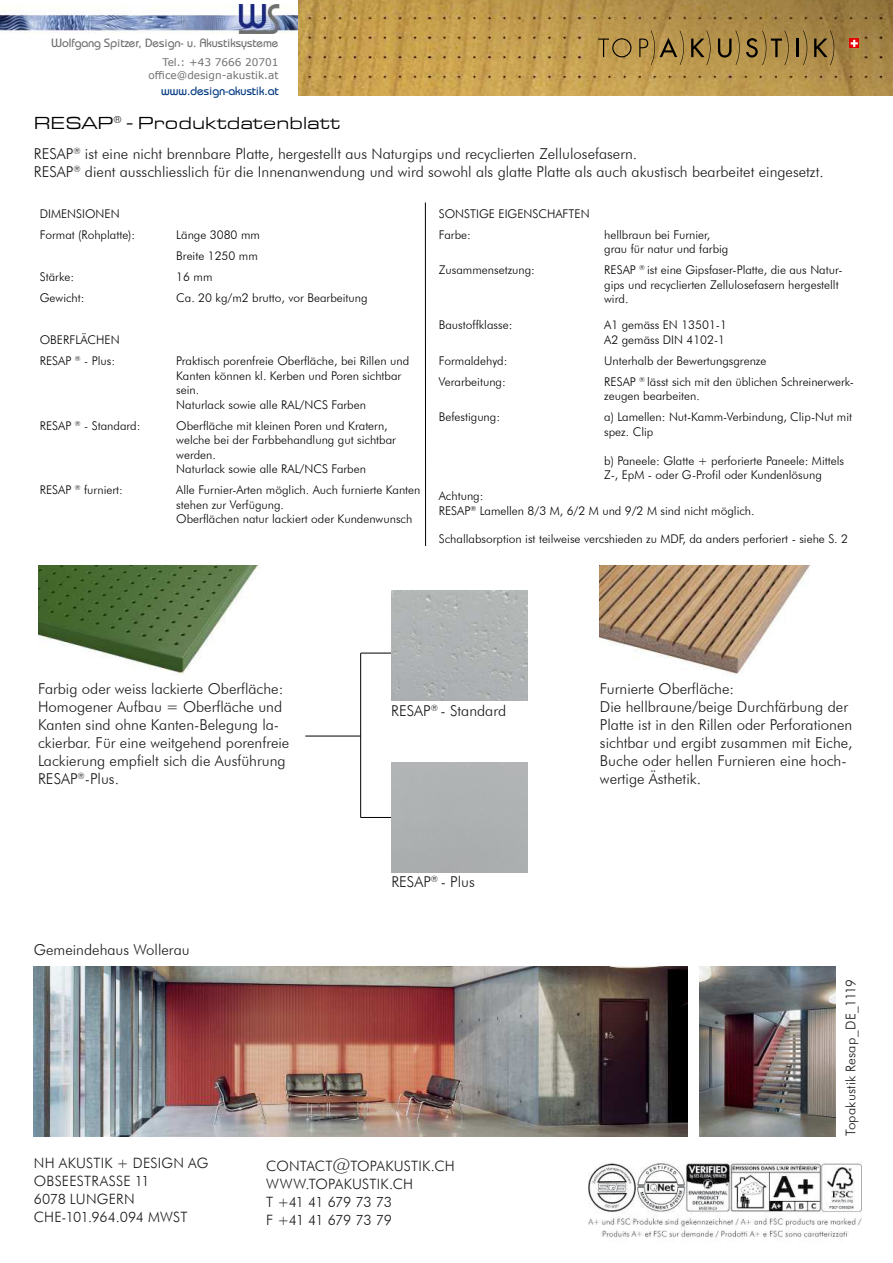
<style>
.page{position:relative;width:893px;height:1263px;background:#fff}
.page>*{position:absolute;margin:0;border:0;box-sizing:border-box;transform-origin:0 0}
.t1{font:18px "Eurostile Extended Roman DTC";color:#000}
.t2{font:300 15px/18px "Futura BT";color:#1a1a1a}
.t3{font:300 14.25px/18px "Futura BT";letter-spacing:.01em;color:#1a1a1a}
.t4{font:300 13.5px "Futura BT";letter-spacing:.005em;color:#1a1a1a}
.t5{font:300 12px/14.4px "Futura BT";color:#000}
.t6{font:12px "Bauhaus";color:#707172}
.t7{font:12px "Bauhaus";color:#003882}
.t8{font:10.5px/12.6px "Verdana";color:#707172;text-align:right}
.s1{color:#1a1a1a}
.s2{font-size:18px}
</style>
<div class="page">
<img style="left:298px;top:0;width:595px;height:96px">
<svg style="left:598px;top:38px;width:33px;height:19px"></svg>
<svg style="left:639px;top:31px;width:45px;height:34px;background:#a68645"></svg>
<svg style="left:691px;top:31px;width:20px;height:34px"></svg>
<svg style="left:718px;top:31px;width:22px;height:34px"></svg>
<svg style="left:746px;top:31px;width:43px;height:34px"></svg>
<svg style="left:796px;top:31px;width:11px;height:34px"></svg>
<svg style="left:814px;top:31px;width:20px;height:34px"></svg>
<svg style="left:849px;top:39px;width:10px;height:9px"></svg>
<svg style="left:851px;top:40px;width:7px;height:7px"></svg>
<img style="left:38px;top:566px;width:221px;height:109px">
<img style="left:600px;top:566px;width:210px;height:108px">
<hr style="left:425px;top:202px;width:1px;height:344px;background:#000">
<img style="left:589px;top:1162px;width:273px;height:76px">
<img style="left:34px;top:966px;width:654px;height:170px">
<img style="left:699px;top:966px;width:136px;height:170px">
<hr style="left:305px;top:736px;width:56px;height:1px;background:#000">
<hr style="left:360px;top:653px;width:1px;height:165px;background:#000">
<hr style="left:361px;top:653px;width:30px;height:1px;background:#000">
<hr style="left:361px;top:817px;width:30px;height:1px;background:#000">
<img style="left:391px;top:591px;width:136px;height:110px">
<img style="left:0;top:5px;width:298px;height:29px">
<p class="t6" style="left:51px;top:35px;width:229px">Wolfgang Spitzer, Design- u. Akustiksysteme</p>
<p class="t8" style="left:149px;top:56px;width:131px">Tel.: +43 7666 20701 office@design-akustik.at</p>
<p class="t7" style="left:161px;top:84px;width:119px">www.design-akustik.at</p>
<h1 class="t1" style="left:34px;top:114px;width:308px">RESAP<sup>®</sup> - Produktdatenblatt</h1>
<p class="t2" style="left:34px;top:144px;width:791px">RESAP<sup>®</sup> ist eine nicht brennbare Platte, hergestellt aus Naturgips und recyclierten Zellulosefasern.<br>RESAP<sup>®</sup> dient ausschliesslich für die Innenanwendung und wird sowohl als glatte Platte als auch akustisch bearbeitet eingesetzt.</p>
<p class="t5" style="left:40px;top:203px;width:97px;line-height:21.1px">DIMENSIONEN<br>Format (Rohplatte):</p>
<p class="t5" style="left:176px;top:224px;width:85px;line-height:21.1px">Länge 3080 mm<br>Breite 1250 mm</p>
<p class="t5" style="left:40px;top:269px;width:36px">Stärke:</p>
<p class="t5" style="left:176px;top:269px;width:38px">16 mm</p>
<p class="t5" style="left:40px;top:291px;width:46px">Gewicht:</p>
<p class="t5" style="left:176px;top:291px;width:193px">Ca. 20 kg/m2 brutto, vor Bearbeitung</p>
<p class="t5" style="left:40px;top:329px;width:81px;line-height:21.1px">OBERFLÄCHEN<br>RESAP <sup>®</sup> <span class="s1">-</span> Plus<span class="s1">:</span></p>
<p class="t5" style="left:176px;top:354px;width:234px">Praktisch porenfreie Oberfläche, bei Rillen und Kanten können kl. Kerben und Poren sichtbar sein.<br>Naturlack sowie alle RAL/NCS Farben</p>
<p class="t5" style="left:40px;top:418px;width:102px">RESAP <sup>®</sup> <span class="s1">-</span> Standard<span class="s1">:</span></p>
<p class="t5" style="left:176px;top:418px;width:221px">Oberfläche mit kleinen Poren und Kratern, welche bei der Farbbehandlung gut sichtbar werden.<br>Naturlack sowie alle RAL/NCS Farben</p>
<p class="t5" style="left:40px;top:483px;width:85px">RESAP <sup>®</sup> furniert<span class="s1">:</span></p>
<p class="t5" style="left:176px;top:483px;width:246px">Alle Furnier-Arten möglich. Auch furnierte Kanten stehen zur Verfügung.<br>Oberflächen natur lackiert oder Kundenwunsch</p>
<p class="t5" style="left:439px;top:203px;width:152px;line-height:21.1px">SONSTIGE EIGENSCHAFTEN<br>Farbe:</p>
<p class="t5" style="left:604px;top:227px;width:126px">hellbraun bei Furnier, grau für natur und farbig</p>
<p class="t5" style="left:439px;top:263px;width:98px">Zusammensetzung:</p>
<p class="t5" style="left:604px;top:263px;width:240px">RESAP <sup>®</sup> ist eine Gipsfaser-Platte, die aus Natur&shy;gips und recyclierten Zellulosefasern hergestellt wird.</p>
<p class="t5" style="left:439px;top:318px;width:75px">Baustoffklasse:</p>
<p class="t5" style="left:604px;top:318px;width:124px">A1 gemäss EN 13501-1<br>A2 gemäss DIN 4102-1</p>
<p class="t5" style="left:439px;top:353px;width:70px">Formaldehyd:</p>
<p class="t5" style="left:604px;top:353px;width:164px">Unterhalb der Bewertungsgrenze</p>
<p class="t5" style="left:439px;top:374px;width:68px">Verarbeitung:</p>
<p class="t5" style="left:604px;top:374px;width:251px">RESAP <sup>®</sup> lässt sich mit den üblichen Schreinerwerk&shy;zeugen bearbeiten.</p>
<p class="t5" style="left:439px;top:410px;width:63px">Befestigung:</p>
<p class="t5" style="left:604px;top:410px;width:249px">a) Lamellen: Nut-Kamm-Verbindung, Clip-Nut mit spez. Clip</p>
<p class="t5" style="left:604px;top:453px;width:241px">b) Paneele: Glatte + perforierte Paneele: Mittels<br>Z-, EpM - oder G-Profil oder Kundenlösung</p>
<p class="t5" style="left:439px;top:489px;width:317px">Achtung:<br>RESAP<sup>®</sup> Lamellen 8/3 M, 6/2 M und 9/2 M sind nicht möglich.</p>
<p class="t5" style="left:439px;top:532px;width:411px">Schallabsorption ist teilweise vercshieden zu MDF, da anders perforiert - siehe S. 2</p>
<p class="t2" style="left:38px;top:679px;width:253px">Farbig oder weiss lackierte Oberfläche:<br>Homogener Aufbau = Oberfläche und Kanten sind ohne Kanten-Belegung la&shy;ckierbar. Für eine weitgehend porenfreie Lackierung empfielt sich die Ausführung RESAP<sup>®</sup>-Plus.</p>
<p class="t2" style="left:34px;top:940px;width:157px">Gemeindehaus Wollerau</p>
<p class="t2" style="left:391px;top:701px;width:117px">RESAP<sup>®</sup> - Standard</p>
<p class="t2" style="left:391px;top:872px;width:85px">RESAP<sup>®</sup> - Plus</p>
<p class="t3" style="left:34px;top:1154px;width:176px">NH AKUSTIK + DESIGN AG<br>OBSEESTRASSE 11<br>6078 LUNGERN<br>CHE-101.964.094 MWST</p>
<p class="t3" style="left:266px;top:1156px;width:190px">CONTACT<span class="s2">@</span>TOPAKUSTIK.CH<br>WWW.TOPAKUSTIK.CH<br>T +41 41 679 73 73<br>F +41 41 679 73 79</p>
<p class="t2" style="left:600px;top:679px;width:254px">Furnierte Oberfläche:<br>Die hellbraune/beige Durchfärbung der Platte ist in den Rillen oder Perforationen sichtbar und ergibt zusammen mit Eiche, Buche oder hellen Furnieren eine hoch&shy;wertige Ästhetik.</p>
<p class="t4" style="left:843px;top:1136px;width:158px;rotate:-90deg">Topakustik Resap_DE_1119</p>
</div>
